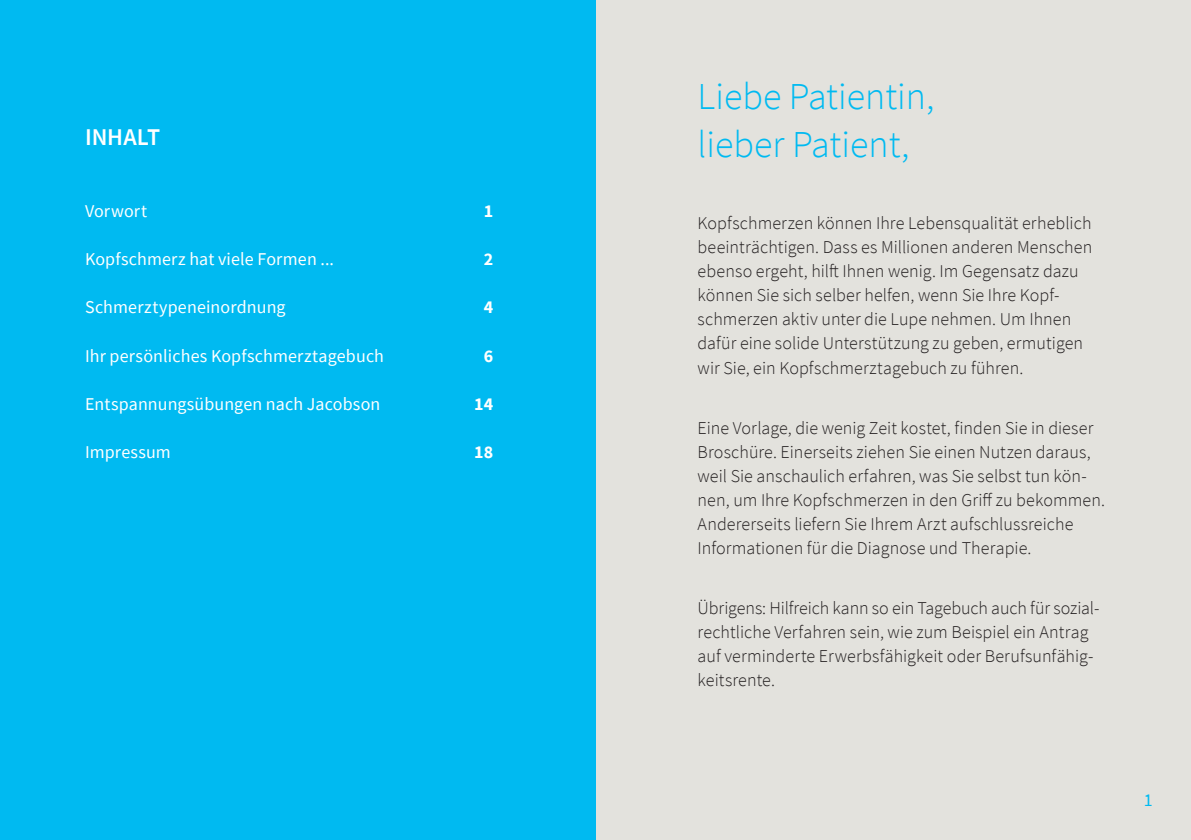
<style>
.page{position:relative;width:1191px;height:840px;background:#fff}
.page>*{position:absolute;margin:0;border:0;box-sizing:border-box;transform-origin:0 0}
.t1{font:300 38px/48px "Source Sans Pro";color:#00baf1}
.t2{font:600 24px "Source Sans Pro";letter-spacing:-.005em;color:#fff}
.t3{font:300 18px/24px "Source Sans Pro";letter-spacing:.005em;color:#231f20}
.t4{font:18px "Source Sans Pro";letter-spacing:.005em;color:#fff}
.t5{font:700 18px "Source Sans Pro";color:#fff}
.t6{font:18px "Source Sans Pro";color:#00baf1}
</style>
<div class="page">
<div style="left:595px;top:0;width:596px;height:839px;background:#e3e2dd"></div>
<div style="left:0;top:0;width:595px;height:839px;background:#00baf1"></div>
<h2 class="t2" style="left:85px;top:121px;width:77px">INHALT</h2>
<p class="t4" style="left:85px;top:200px;width:63px">Vorwort</p>
<p class="t5" style="left:484px;top:199px;width:11px">1</p>
<p class="t4" style="left:85px;top:248px;width:250px">Kopfschmerz hat viele Formen ...</p>
<p class="t5" style="left:484px;top:247px;width:11px">2</p>
<p class="t4" style="left:85px;top:296px;width:202px">Schmerztypeneinordnung</p>
<p class="t5" style="left:484px;top:295px;width:11px">4</p>
<p class="t4" style="left:85px;top:344px;width:300px">Ihr persönliches Kopfschmerztagebuch</p>
<p class="t5" style="left:484px;top:343px;width:11px">6</p>
<p class="t4" style="left:85px;top:392px;width:297px">Entspannungsübungen nach Jacobson</p>
<p class="t5" style="left:474px;top:391px;width:21px">14</p>
<p class="t4" style="left:85px;top:440px;width:87px">Impressum</p>
<p class="t5" style="left:474px;top:439px;width:21px">18</p>
<h1 class="t1" style="left:697px;top:73px;width:238px">Liebe Patientin, lieber Patient,</h1>
<p class="t3" style="left:697px;top:211px;width:396px">Kopfschmerzen können Ihre Lebensqualität erheblich beeinträchtigen. Dass es Millionen anderen Menschen ebenso ergeht, hilft Ihnen wenig. Im Gegensatz dazu können Sie sich selber helfen, wenn Sie Ihre Kopf&shy;schmerzen aktiv unter die Lupe nehmen. Um Ihnen dafür eine solide Unterstützung zu geben, ermutigen wir Sie, ein Kopfschmerztagebuch zu führen.</p>
<p class="t3" style="left:697px;top:415px;width:409px">Eine Vorlage, die wenig Zeit kostet, finden Sie in dieser Broschüre. Einerseits ziehen Sie einen Nutzen daraus, weil Sie anschaulich erfahren, was Sie selbst tun kön&shy;nen, um Ihre Kopfschmerzen in den Griff zu bekommen.<br>Andererseits liefern Sie Ihrem Arzt aufschlussreiche Informationen für die Diagnose und Therapie.</p>
<p class="t3" style="left:697px;top:595px;width:403px">Übrigens: Hilfreich kann so ein Tagebuch auch für sozial&shy;rechtliche Verfahren sein, wie zum Beispiel ein Antrag auf verminderte Erwerbsfähigkeit oder Berufsunfähig&shy;keitsrente.</p>
<p class="t6" style="left:1144px;top:788px;width:10px">1</p>
</div>
